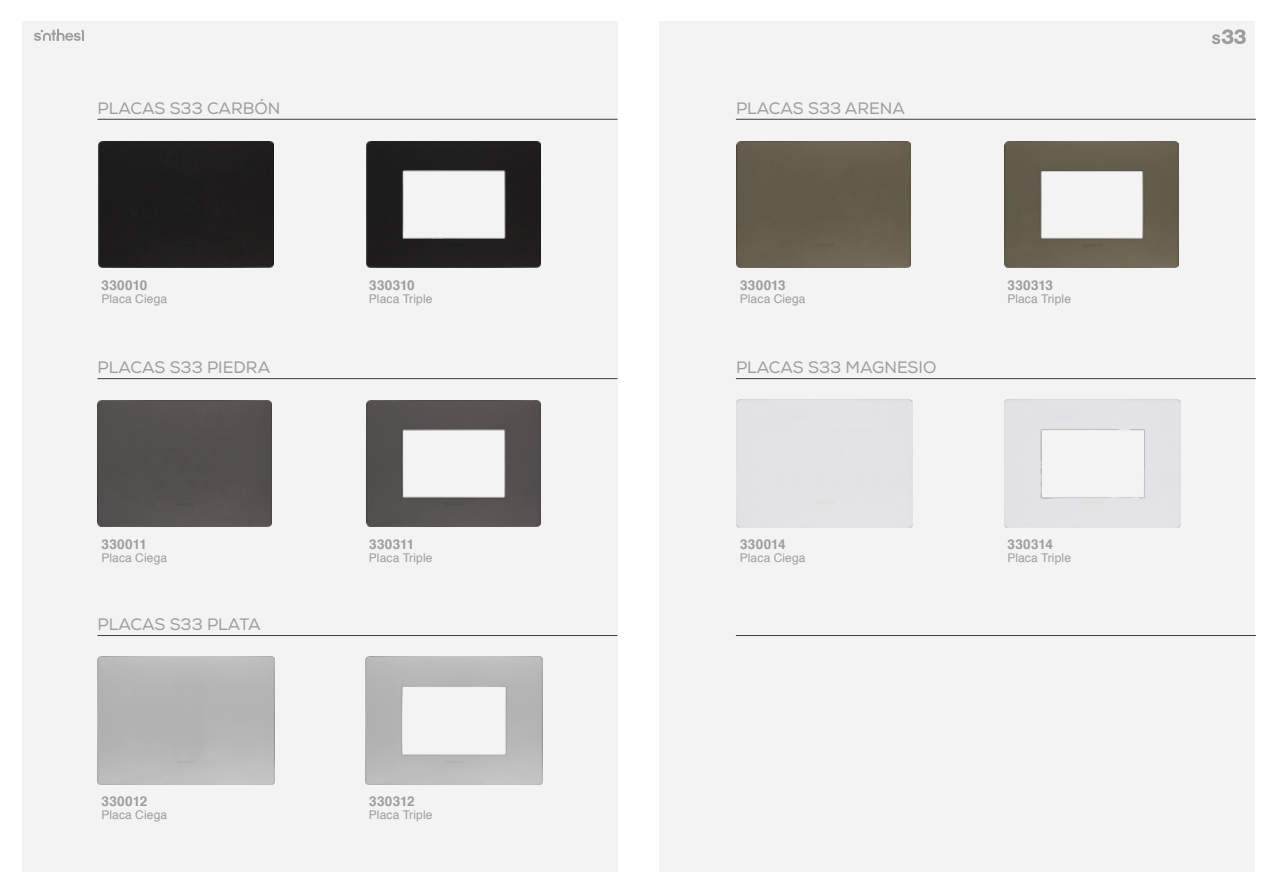
<style>
.page{position:relative;width:1276px;height:893px;background:#fff}
.page>*{position:absolute;margin:0;border:0;box-sizing:border-box;transform-origin:0 0}
.t1{font:16.5px "Nexa";color:#9d9d9c}
.t2{font:700 13.5px "Helvetica";letter-spacing:.025em;color:#9d9d9c}
.t3{font:12px "Helvetica";letter-spacing:.01em;color:#9d9d9c}
</style>
<div class="page">
<div style="left:22px;top:21px;width:596px;height:851px;background:#f3f3f3"></div>
<div style="left:659px;top:21px;width:595px;height:851px;background:#f3f3f3"></div>
<hr style="left:98px;top:635px;width:519px;height:1px;background:#3d3d3b">
<hr style="left:98px;top:378px;width:519px;height:1px;background:#3d3d3b">
<hr style="left:98px;top:119px;width:519px;height:1px;background:#3d3d3b">
<img style="left:366px;top:142px;width:174px;height:126px">
<div style="left:99px;top:142px;width:174px;height:126px;background:#1e1c1c"></div>
<img style="left:367px;top:400px;width:174px;height:126px">
<div style="left:98px;top:400px;width:174px;height:126px;background:#534f4e"></div>
<img style="left:366px;top:657px;width:176px;height:127px">
<hr style="left:736px;top:635px;width:519px;height:1px;background:#3d3d3b">
<hr style="left:736px;top:378px;width:519px;height:1px;background:#3d3d3b">
<hr style="left:736px;top:119px;width:519px;height:1px;background:#3d3d3b">
<img style="left:736px;top:141px;width:175px;height:127px">
<img style="left:1004px;top:141px;width:174px;height:127px">
<img style="left:1004px;top:399px;width:177px;height:128px">
<svg style="left:34px;top:30px;width:50px;height:11px"></svg>
<svg style="left:1212px;top:29px;width:34px;height:15px"></svg>
<h1 class="t1" style="left:98px;top:98px;width:184px">PLACAS S33 CARBÓN</h1>
<h1 class="t1" style="left:736px;top:98px;width:171px">PLACAS S33 ARENA</h1>
<p class="t2" style="left:102px;top:274px;width:47px">330010</p>
<p class="t2" style="left:369px;top:274px;width:47px">330310</p>
<p class="t2" style="left:740px;top:274px;width:47px">330013</p>
<p class="t2" style="left:1007px;top:274px;width:47px">330313</p>
<p class="t3" style="left:101px;top:289px;width:67px">Placa Ciega</p>
<p class="t3" style="left:369px;top:289px;width:65px">Placa Triple</p>
<p class="t3" style="left:740px;top:289px;width:67px">Placa Ciega</p>
<p class="t3" style="left:1007px;top:289px;width:65px">Placa Triple</p>
<h1 class="t1" style="left:98px;top:357px;width:174px">PLACAS S33 PIEDRA</h1>
<h1 class="t1" style="left:736px;top:358px;width:202px">PLACAS S33 MAGNESIO</h1>
<p class="t2" style="left:102px;top:533px;width:47px">330011</p>
<p class="t2" style="left:369px;top:533px;width:47px">330311</p>
<p class="t2" style="left:740px;top:533px;width:47px">330014</p>
<p class="t2" style="left:1007px;top:533px;width:47px">330314</p>
<p class="t3" style="left:101px;top:548px;width:67px">Placa Ciega</p>
<p class="t3" style="left:369px;top:548px;width:65px">Placa Triple</p>
<p class="t3" style="left:740px;top:548px;width:67px">Placa Ciega</p>
<p class="t3" style="left:1007px;top:548px;width:65px">Placa Triple</p>
<h1 class="t1" style="left:98px;top:615px;width:165px">PLACAS S33 PLATA</h1>
<p class="t2" style="left:102px;top:791px;width:47px">330012</p>
<p class="t2" style="left:369px;top:791px;width:47px">330312</p>
<p class="t3" style="left:101px;top:806px;width:67px">Placa Ciega</p>
<p class="t3" style="left:369px;top:806px;width:65px">Placa Triple</p>
</div>
